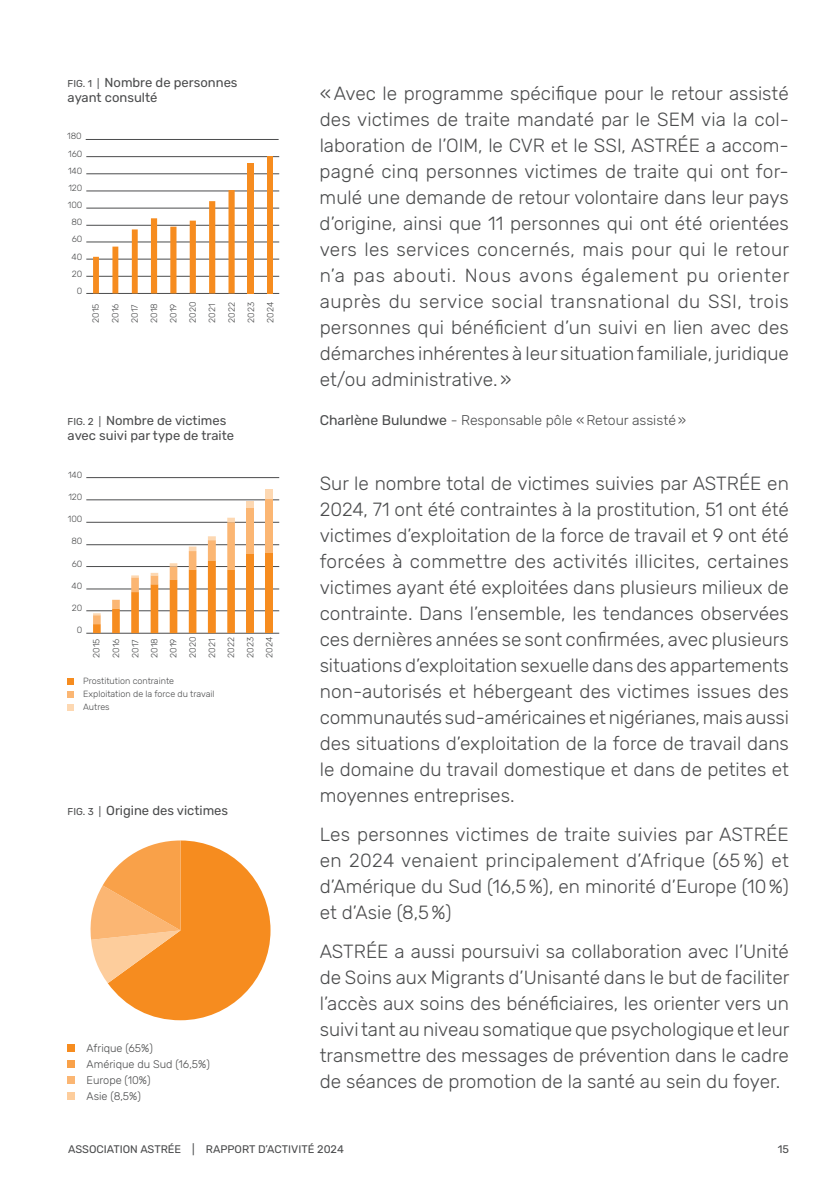
<style>
.page{position:relative;width:840px;height:1191px;background:#fff}
.page>*{position:absolute;margin:0;border:0;box-sizing:border-box;transform-origin:0 0}
.t1{font:300 19px/26px "Rubik";color:#4b4c4d;text-align:justify}
.t2{font:300 14px "Rubik";color:#4b4c4d}
.t3{font:13px/15.6px "Rubik";color:#4b4c4d}
.t4{font:300 11px/16px "Rubik";color:#4b4c4d}
.t5{font:11px "Rubik";color:#4b4c4d}
.t6{font:300 9px/19.4px "Rubik";color:#4b4c4d}
.s1{font-size:10px}
.s2{font-weight:400}
</style>
<div class="page">
<hr style="left:86px;top:276px;width:193px;height:1px;background:#4b4c4d">
<hr style="left:86px;top:259px;width:193px;height:1px;background:#4b4c4d">
<hr style="left:86px;top:242px;width:193px;height:1px;background:#4b4c4d">
<hr style="left:86px;top:225px;width:193px;height:1px;background:#4b4c4d">
<hr style="left:86px;top:208px;width:193px;height:1px;background:#4b4c4d">
<hr style="left:86px;top:191px;width:193px;height:1px;background:#4b4c4d">
<hr style="left:86px;top:173px;width:193px;height:1px;background:#4b4c4d">
<hr style="left:86px;top:293px;width:193px;height:1px;background:#4b4c4d">
<svg style="left:93px;top:190px;width:141px;height:103px"></svg>
<div style="left:248px;top:163px;width:6px;height:130px;background:#f68c1f"></div>
<hr style="left:86px;top:156px;width:193px;height:1px;background:#4b4c4d">
<hr style="left:86px;top:139px;width:192px;height:1px;background:#4b4c4d">
<div style="left:267px;top:156px;width:6px;height:137px;background:#f68c1f"></div>
<hr style="left:86px;top:610px;width:193px;height:1px;background:#4b4c4d">
<hr style="left:86px;top:588px;width:193px;height:1px;background:#4b4c4d">
<hr style="left:86px;top:566px;width:193px;height:1px;background:#4b4c4d">
<hr style="left:86px;top:544px;width:193px;height:1px;background:#4b4c4d">
<hr style="left:86px;top:522px;width:193px;height:1px;background:#4b4c4d">
<hr style="left:86px;top:499px;width:193px;height:1px;background:#4b4c4d">
<hr style="left:86px;top:633px;width:193px;height:1px;background:#4b4c4d">
<hr style="left:86px;top:477px;width:193px;height:1px;background:#4b4c4d">
<svg style="left:93px;top:518px;width:142px;height:115px"></svg>
<div style="left:246px;top:553px;width:8px;height:80px;background:#f68c1f"></div>
<div style="left:246px;top:508px;width:8px;height:45px;background:#fbb673"></div>
<div style="left:246px;top:501px;width:8px;height:7px;background:#fdd8b2"></div>
<svg style="left:68px;top:678px;width:6px;height:6px"></svg>
<svg style="left:68px;top:691px;width:6px;height:6px"></svg>
<svg style="left:68px;top:704px;width:6px;height:6px"></svg>
<div style="left:265px;top:552px;width:8px;height:81px;background:#f68c1f"></div>
<div style="left:265px;top:489px;width:8px;height:10px;background:#fdd8b2"></div>
<div style="left:265px;top:499px;width:8px;height:53px;background:#fbb673"></div>
<svg style="left:90px;top:840px;width:180px;height:180px"></svg>
<div style="left:68px;top:1043px;width:7px;height:8px;background:#f68c1f"></div>
<div style="left:68px;top:1060px;width:7px;height:7px;background:#f9a149"></div>
<div style="left:68px;top:1076px;width:7px;height:7px;background:#fbb673"></div>
<div style="left:68px;top:1092px;width:7px;height:7px;background:#fdcd9c"></div>
<p class="t3" style="left:68px;top:75px;width:171px"><span class="s1">FIG. 1 |</span> Nombre de personnes ayant consulté</p>
<p class="t6" style="left:67px;top:127px;width:16px">180</p>
<p class="t6" style="left:68px;top:144px;width:16px">160</p>
<p class="t6" style="left:68px;top:179px;width:16px;line-height:17.2px;text-align:right">120<br>100<br>80<br>60<br>40<br>20<br>0</p>
<p class="t6" style="left:68px;top:161px;width:16px">140</p>
<p class="t6" style="left:86px;top:323px;width:23px;rotate:-90deg">2015<br>2016<br>2017<br>2018<br>2019<br>2020<br>2021<br>2022<br>2023<br>2024</p>
<p class="t3" style="left:68px;top:413px;width:168px"><span class="s1">FIG. 2 |</span> Nombre de victimes avec suivi par type de traite</p>
<p class="t6" style="left:68px;top:465px;width:16px">140</p>
<p class="t6" style="left:68px;top:487px;width:16px">120</p>
<p class="t6" style="left:68px;top:509px;width:16px">100</p>
<p class="t6" style="left:71px;top:532px;width:13px">80</p>
<p class="t6" style="left:72px;top:554px;width:12px">60</p>
<p class="t6" style="left:72px;top:576px;width:12px">40</p>
<p class="t6" style="left:72px;top:598px;width:12px">20</p>
<p class="t6" style="left:77px;top:620px;width:7px">0</p>
<p class="t6" style="left:87px;top:658px;width:23px;rotate:-90deg">2015<br>2016<br>2017<br>2018<br>2019<br>2020<br>2021<br>2022<br>2023<br>2024</p>
<p class="t6" style="left:83px;top:675px;width:133px;line-height:13px">Prostitution contrainte<br>Exploitation de la force du travail<br>Autres</p>
<p class="t3" style="left:68px;top:803px;width:162px"><span class="s1">FIG. 3 |</span> Origine des victimes</p>
<p class="t4" style="left:87px;top:1040px;width:125px">Afrique (65%)<br>Amérique du Sud (16,5%)<br>Europe (10%)<br>Asie (8,5%)</p>
<p class="t1" style="left:319px;top:81px;width:471px">«Avec le programme spécifique pour le retour assisté des victimes de traite mandaté par le SEM via la col‑ laboration de l’OIM, le CVR et le SSI, ASTRÉE a accom‑ pagné cinq personnes victimes de traite qui ont for‑ mulé une demande de retour volontaire dans leur pays d’origine, ainsi que 11 personnes qui ont été orientées vers les services concernés, mais pour qui le retour n’a pas abouti. Nous avons également pu orienter auprès du service social transnational du SSI, trois personnes qui bénéficient d’un suivi en lien avec des démarches inhérentes à leur situationfamiliale, juridique et/ou administrative.»</p>
<p class="t2" style="left:319px;top:412px;width:368px"><span class="s2">Charlène Bulundwe</span> ‑ Responsable pôle «Retour assisté»</p>
<p class="t1" style="left:319px;top:471px;width:470px">Sur le nombre total de victimes suivies par ASTRÉE en 2024, 71 ont été contraintes à la prostitution, 51 ont été victimes d’exploitation de la force de travail et 9 ont été forcées à commettre des activités illicites, certaines victimes ayant été exploitées dans plusieurs milieux de contrainte. Dans l’ensemble, les tendances observées ces dernières années se sont confirmées, avec plusieurs situations d’exploitation sexuelle dans des appartements non-autorisés et hébergeant des victimes issues des communautés sud-américaines et nigérianes, mais aussi des situations d’exploitation de la force de travail dans le domaine du travail domestique et dans de petites et moyennes entreprises.</p>
<p class="t1" style="left:319px;top:822px;width:470px">Les personnes victimes de traite suivies par ASTRÉE en 2024 venaient principalement d’Afrique (65 %) et d’Amérique du Sud (16,5%), en minorité d’Europe (10%) et d’Asie (8,5%)</p>
<p class="t1" style="left:319px;top:939px;width:471px">ASTRÉE a aussi poursuivi sa collaboration avec l’Unité de Soins aux Migrants d’Unisanté dans le but de faciliter l’accès aux soins des bénéficiaires, les orienter vers un suivitant au niveau somatique que psychologique et leur transmettre des messages de prévention dans le cadre de séances de promotion de la santé au sein du foyer.</p>
<p class="t5" style="left:68px;top:1143px;width:277px">ASSOCIATION ASTRÉE | RAPPORT D’ACTIVITÉ 2024</p>
<p class="t5" style="left:777px;top:1143px;width:13px">15</p>
</div>
